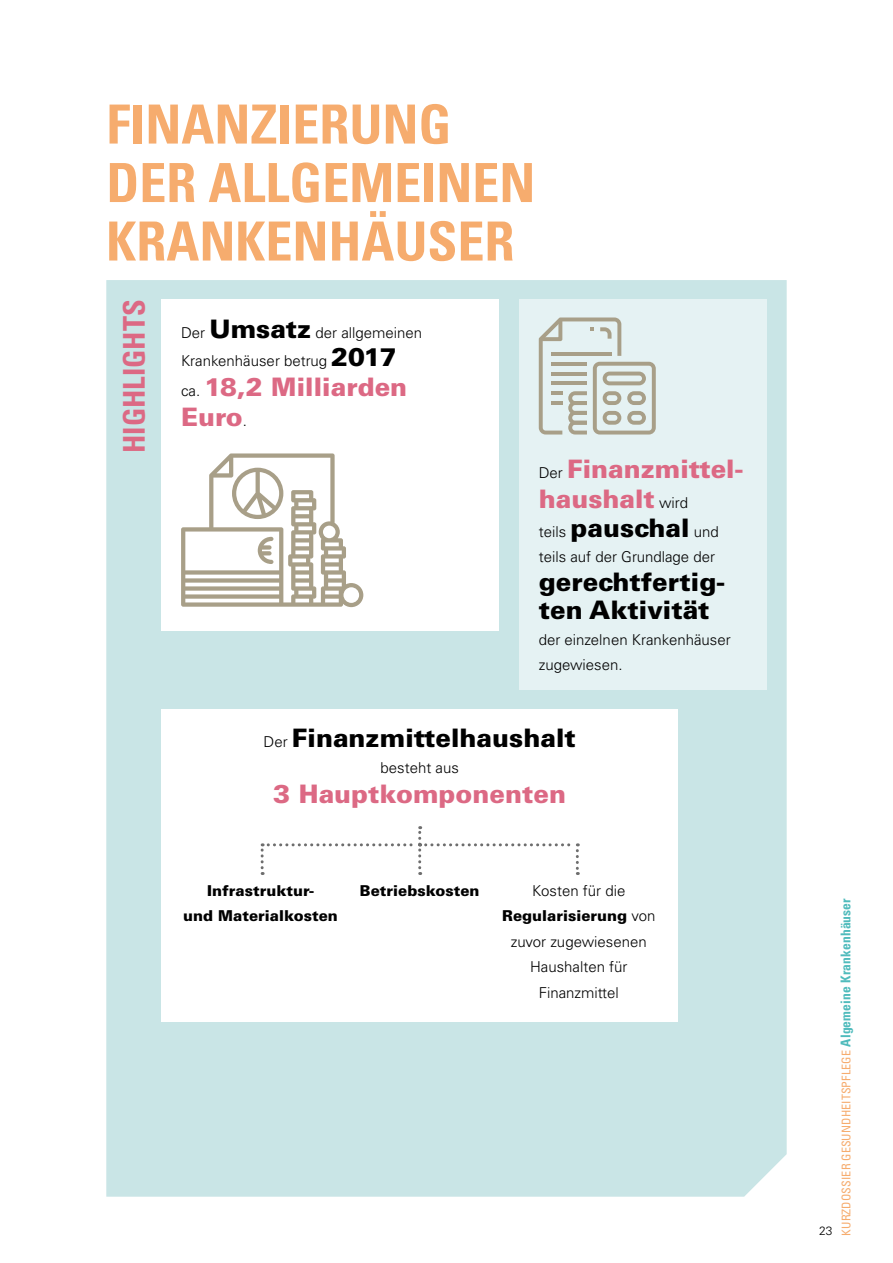
<style>
.page{position:relative;width:893px;height:1263px;background:#fff}
.page>*{position:absolute;margin:0;border:0;box-sizing:border-box;transform-origin:0 0}
.t1{font:700 condensed 54px/58.5px "Univers LT Std";color:#f6ac6e}
.t2{font:700 condensed 30px "Univers LT Std";color:#dc6984}
.t3{font:900 25.5px/30px "Univers LT Std";color:#dc6984}
.t4{font:900 25.5px/28.5px "Univers LT Std";color:#000}
.t5{font:300 15px/25.5px "Univers LT Std";color:#000}
.t6{font:900 15px/25.5px "Univers LT Std";color:#000;text-align:center}
.t7{font:condensed 12px "Univers LT Std";letter-spacing:.01em;color:#f6ac6e}
.t8{font:300 12px "Univers LT Std";color:#000}
.s1{font-weight:900;font-size:25.5px}
.s2{font-weight:300;font-size:15px;color:#000}
.s3{font-weight:300;font-size:15px}
.s4{font-weight:900}
.s5{font-weight:700;font-size:13.5px;color:#4fbbbc}
</style>
<div class="page">
<div style="left:106px;top:280px;width:681px;height:917px;background:#c9e5e6"></div>
<div style="left:519px;top:300px;width:248px;height:390px;background:#e5f2f3"></div>
<svg style="left:539px;top:317px;width:117px;height:117px"></svg>
<hr style="left:551px;top:391px;width:11px;height:4px;background:#a89f88">
<hr style="left:551px;top:401px;width:11px;height:4px;background:#a89f88">
<hr style="left:551px;top:381px;width:36px;height:4px;background:#a89f88">
<hr style="left:551px;top:372px;width:36px;height:3px;background:#a89f88">
<hr style="left:551px;top:362px;width:36px;height:4px;background:#a89f88">
<hr style="left:551px;top:352px;width:60px;height:4px;background:#a89f88">
<div style="left:162px;top:709px;width:516px;height:312px;background:#fff"></div>
<svg style="left:261px;top:826px;width:318px;height:49px"></svg>
<div style="left:162px;top:300px;width:337px;height:331px;background:#fff"></div>
<svg style="left:181px;top:453px;width:182px;height:154px"></svg>
<h1 class="t1" style="left:106px;top:95px;width:430px">FINANZIERUNG<br>DER ALLGEMEINEN<br>KRANKENHÄUSER</h1>
<h2 class="t2" style="left:116px;top:453px;width:155px;rotate:-90deg">HIGHLIGHTS</h2>
<p class="t5" style="left:181px;top:318px;width:243px;line-height:28.5px">Der <span class="s1">Umsatz</span> der allgemeinen<br>Krankenhäuser betrug <span class="s1">2017</span></p>
<h3 class="t3" style="left:181px;top:372px;width:228px"><span class="s2">ca.</span> 18,2 Milliarden<br>Euro<span class="s2">.</span></h3>
<h3 class="t3" style="left:539px;top:454px;width:206px"><span class="s2">Der</span> Finanzmittel&shy;haushalt <span class="s2">wird</span></h3>
<p class="t5" style="left:539px;top:518px;width:182px">teils <span class="s1">pauschal</span> und teils auf der Grundlage der</p>
<h3 class="t4" style="left:539px;top:567px;width:188px">gerechtfertig&shy;ten Aktivität</h3>
<p class="t5" style="left:539px;top:626px;width:193px">der einzelnen Krankenhäuser zugewiesen.</p>
<h3 class="t4" style="left:264px;top:723px;width:314px"><span class="s3">Der</span> Finanzmittelhaushalt</h3>
<p class="t5" style="left:381px;top:754px;width:80px">besteht aus</p>
<h3 class="t3" style="left:273px;top:778px;width:294px">3 Hauptkomponenten</h3>
<p class="t6" style="left:183px;top:877px;width:156px">Infrastruktur-<br>und Materialkosten</p>
<p class="t6" style="left:360px;top:877px;width:121px">Betriebskosten</p>
<p class="t5" style="left:502px;top:877px;width:155px;text-align:center">Kosten für die<br><span class="s4">Regularisierung</span> von zuvor zugewiesenen<br>Haushalten für<br>Finanzmittel</p>
<p class="t8" style="left:819px;top:1223px;width:15px">23</p>
<p class="t7" style="left:839px;top:1236px;width:339px;rotate:-90deg">KURZDOSSIER GESUNDHEITSPFLEGE <span class="s5">Algemeine Krankenhäuser</span></p>
</div>
